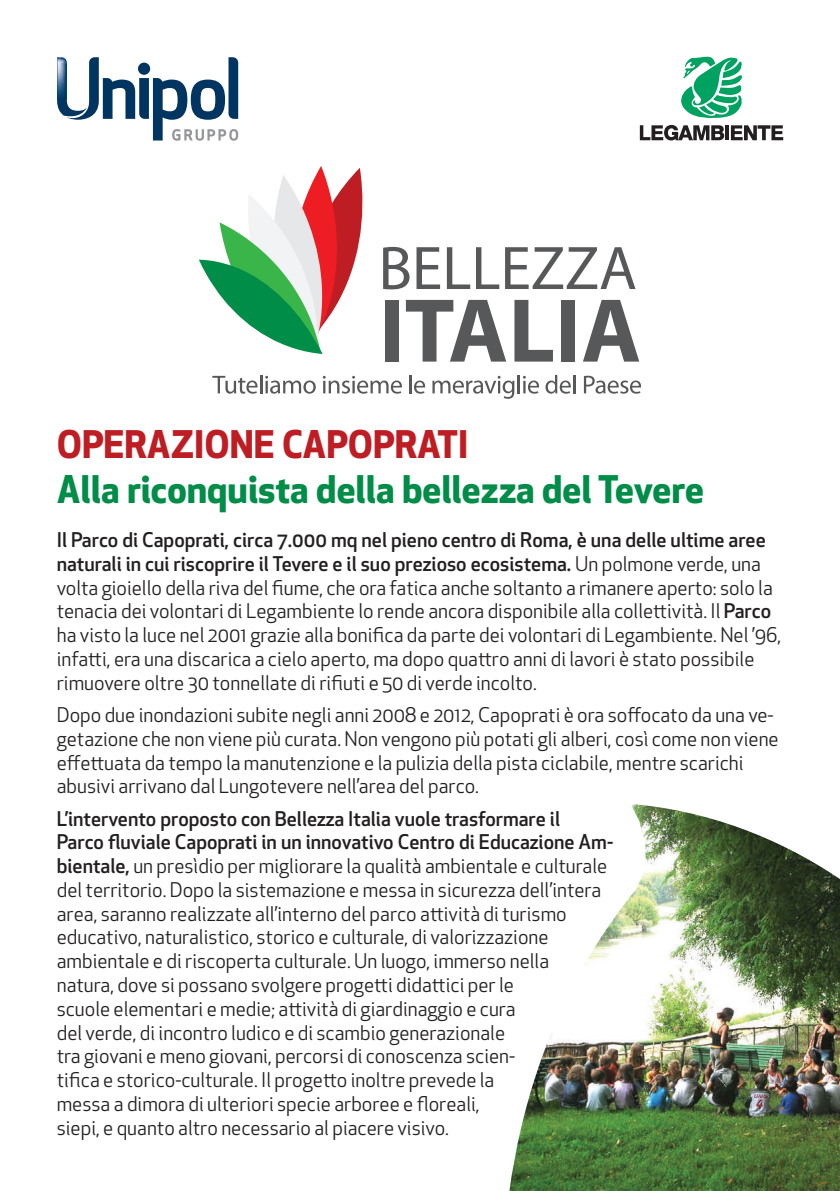
<style>
.page{position:relative;width:840px;height:1191px;background:#fff}
.page>*{position:absolute;margin:0;border:0;box-sizing:border-box;transform-origin:0 0}
.t1{font:700 37.2px "Apex New";color:#008d47}
.t2{font:700 37.2px "Apex New";color:#be1e23}
.t3{font:19.8px/23.8px "Apex New";color:#231f20}
.s1{font-weight:500}
</style>
<div class="page">
<img style="left:509px;top:804px;width:330px;height:387px">
<svg style="left:383px;top:247px;width:26px;height:42px"></svg>
<svg style="left:416px;top:247px;width:24px;height:42px"></svg>
<svg style="left:446px;top:247px;width:53px;height:42px"></svg>
<svg style="left:505px;top:247px;width:130px;height:42px"></svg>
<div style="left:384px;top:300px;width:14px;height:61px;background:#57585a"></div>
<svg style="left:405px;top:300px;width:101px;height:61px"></svg>
<svg style="left:514px;top:300px;width:38px;height:61px"></svg>
<div style="left:561px;top:300px;width:14px;height:61px;background:#57585a"></div>
<svg style="left:583px;top:300px;width:56px;height:61px"></svg>
<svg style="left:199px;top:166px;width:164px;height:188px"></svg>
<svg style="left:212px;top:375px;width:103px;height:19px"></svg>
<svg style="left:323px;top:376px;width:78px;height:18px"></svg>
<svg style="left:409px;top:375px;width:16px;height:19px"></svg>
<svg style="left:432px;top:375px;width:106px;height:24px"></svg>
<svg style="left:545px;top:375px;width:30px;height:19px"></svg>
<svg style="left:583px;top:376px;width:57px;height:18px"></svg>
<svg style="left:639px;top:125px;width:84px;height:15px"></svg>
<svg style="left:724px;top:125px;width:4px;height:15px"></svg>
<svg style="left:730px;top:125px;width:52px;height:15px"></svg>
<svg style="left:681px;top:56px;width:61px;height:62px"></svg>
<svg style="left:57px;top:57px;width:181px;height:84px"></svg>
<p class="t2" style="left:57px;top:417px;width:413px">OPERAZIONE CAPOPRATI</p>
<p class="t1" style="left:57px;top:462px;width:648px">Alla riconquista della bellezza del Tevere</p>
<p class="t3" style="left:57px;top:528px;width:725px"><span class="s1">Il Parco di Capoprati, circa 7.000 mq nel pieno centro di Roma, è una delle ultime aree naturali in cui riscoprire il Tevere e il suo prezioso ecosistema.</span> Un polmone verde, una volta gioiello della riva del fiume, che ora fatica anche soltanto a rimanere aperto: solo la tenacia dei volontari di Legambiente lo rende ancora disponibile alla collettività. Il <span class="s1">Parco </span>ha visto la luce nel 2001 grazie alla bonifica da parte dei volontari di Legambiente. Nel ’96, infatti, era una discarica a cielo aperto, ma dopo quattro anni di lavori è stato possibile rimuovere oltre 30 tonnellate di rifiuti e 50 di verde incolto.</p>
<p class="t3" style="left:57px;top:703px;width:723px">Dopo due inondazioni subite negli anni 2008 e 2012, Capoprati è ora soffocato da una ve&shy;getazione che non viene più curata. Non vengono più potati gli alberi, così come non viene effettuata da tempo la manutenzione e la pulizia della pista ciclabile, mentre scarichi abusivi arrivano dal Lungotevere nell’area del parco.</p>
<p class="t3" style="left:57px;top:806px;width:557px"><span class="s1">L’intervento proposto con Bellezza Italia vuole trasformare il<br>Parco fluviale Capoprati in un innovativo Centro di Educazione Am&shy;bientale,</span> un presìdio per migliorare la qualità ambientale e culturale del territorio. Dopo la sistemazione e messa in sicurezza dell’intera area, saranno realizzate all’interno del parco attività di turismo educativo, naturalistico, storico e culturale, di valorizzazione ambientale e di riscoperta culturale. Un luogo, immerso nella<br>natura, dove si possano svolgere progetti didattici per le<br>scuole elementari e medie; attività di giardinaggio e cura<br>del verde, di incontro ludico e di scambio generazionale<br>tra giovani e meno giovani, percorsi di conoscenza scien-<br>tifica e storico-culturale. Il progetto inoltre prevede la<br>messa a dimora di ulteriori specie arboree e floreali,<br>siepi, e quanto altro necessario al piacere visivo.</p>
</div>
